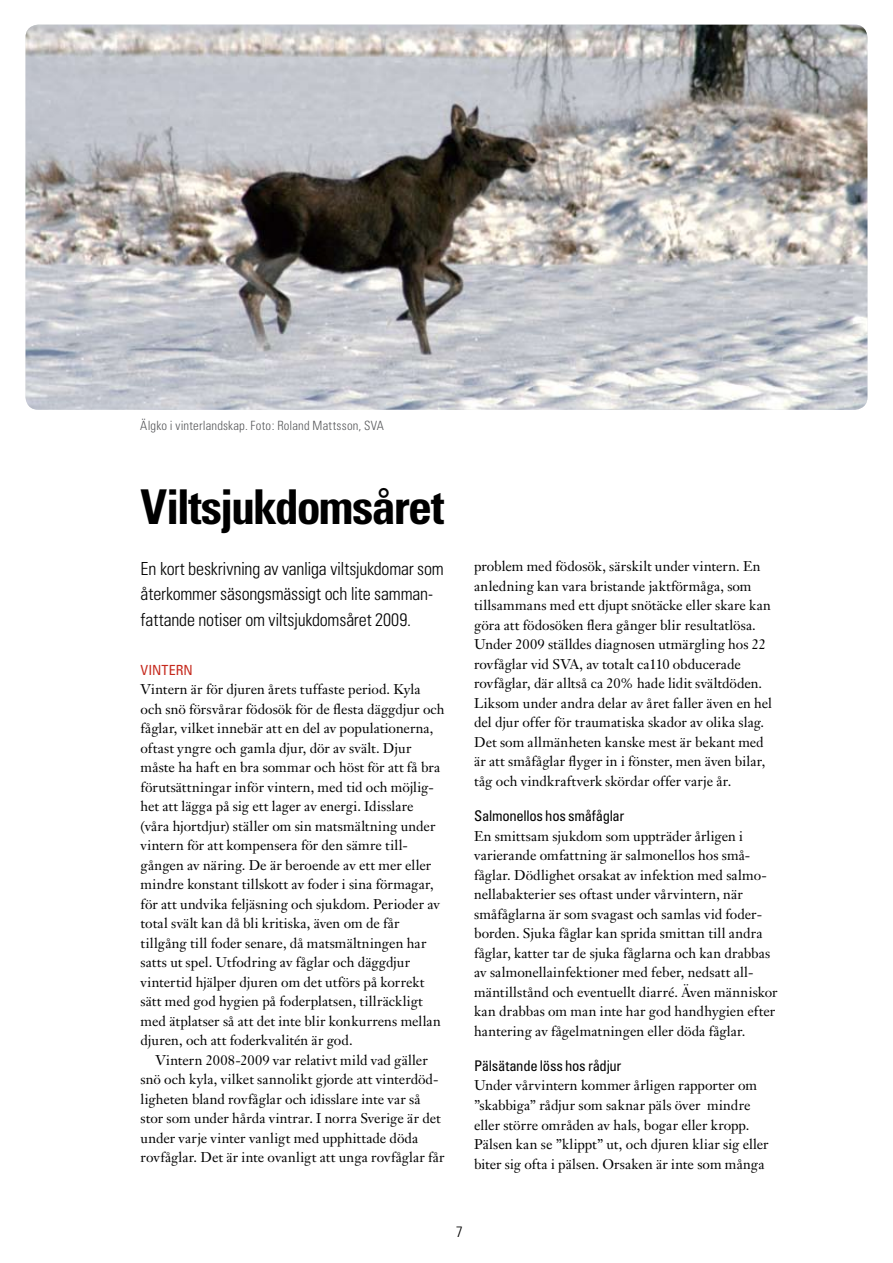
<style>
.page{position:relative;width:893px;height:1263px;background:#fff}
.page>*{position:absolute;margin:0;border:0;box-sizing:border-box;transform-origin:0 0}
.t1{font:700 condensed 48px "Univers";letter-spacing:-.04em;color:#000}
.t2{font:300 condensed 18px/25.5px "Univers";letter-spacing:-.01em;color:#000}
.t3{font:300 condensed 15px "Univers";color:#000}
.t4{font:condensed 14.7px "Univers";letter-spacing:-.02em;color:#000}
.t5{font:13.95px/19.5px "Janson Text";letter-spacing:.005em;color:#000}
.t6{font:condensed 13.95px "Univers";color:#c5281c}
.t7{font:300 condensed 12.75px "Univers";letter-spacing:.015em;color:#58595b}
</style>
<div class="page">
<img style="left:26px;top:25px;width:841px;height:385px">
<p class="t7" style="left:140px;top:418px;width:245px">Älgko i vinterlandskap. Foto: Roland Mattsson, SVA</p>
<h1 class="t1" style="left:141px;top:478px;width:305px">Viltsjukdomsåret</h1>
<p class="t2" style="left:141px;top:555px;width:305px">En kort beskrivning av vanliga viltsjukdomar som återkommer säsongsmässigt och lite samman&shy;fattande notiser om viltsjukdomsåret 2009.</p>
<p class="t6" style="left:141px;top:661px;width:16px">Vintern</p>
<p class="t5" style="left:141px;top:679px;width:305px">Vintern är för djuren årets tuffaste period. Kyla och snö försvårar födosök för de flesta däggdjur och fåglar, vilket innebär att en del av populationerna, oftast yngre och gamla djur, dör av svält. Djur måste ha haft en bra sommar och höst för att få bra förutsättningar inför vintern, med tid och möjlig&shy;het att lägga på sig ett lager av energi. Idisslare (våra hjortdjur) ställer om sin matsmältning under vintern för att kompensera för den sämre till&shy;gången av näring. De är beroende av ett mer eller mindre konstant tillskott av foder i sina förmagar, för att undvika feljäsning och sjukdom. Perioder av total svält kan då bli kritiska, även om de får tillgång till foder senare, då matsmältningen har satts ut spel. Utfodring av fåglar och däggdjur vintertid hjälper djuren om det utförs på korrekt sätt med god hygien på foderplatsen, tillräckligt med ätplatser så att det inte blir konkurrens mellan djuren, och att foderkvalitén är god.</p>
<p class="t5" style="left:141px;top:1050px;width:305px;text-indent:15px">Vintern 2008-2009 var relativt mild vad gäller snö och kyla, vilket sannolikt gjorde att vinterdöd&shy;ligheten bland rovfåglar och idisslare inte var så stor som under hårda vintrar. I norra Sverige är det under varje vinter vanligt med upphittade döda rovfåglar. Det är inte ovanligt att unga rovfåglar får</p>
<p class="t5" style="left:474px;top:557px;width:299px">problem med födosök, särskilt under vintern. En anledning kan vara bristande jaktförmåga, som tillsammans med ett djupt snötäcke eller skare kan göra att födosöken flera gånger blir resultatlösa.<br>Under 2009 ställdes diagnosen utmärgling hos 22 rovfåglar vid SVA, av totalt ca110 obducerade rovfåglar, där alltså ca 20% hade lidit svältdöden.<br>Liksom under andra delar av året faller även en hel del djur offer för traumatiska skador av olika slag.<br>Det som allmänheten kanske mest är bekant med är att småfåglar flyger in i fönster, men även bilar, tåg och vindkraftverk skördar offer varje år.</p>
<p class="t4" style="left:474px;top:807px;width:152px">Salmonellos hos småfåglar</p>
<p class="t5" style="left:474px;top:826px;width:305px">En smittsam sjukdom som uppträder årligen i varierande omfattning är salmonellos hos små&shy;fåglar. Dödlighet orsakat av infektion med salmo&shy;nellabakterier ses oftast under vårvintern, när småfåglarna är som svagast och samlas vid foder&shy;borden. Sjuka fåglar kan sprida smittan till andra fåglar, katter tar de sjuka fåglarna och kan drabbas av salmonellainfektioner med feber, nedsatt all&shy;mäntillstånd och eventuellt diarré. Även människor kan drabbas om man inte har god handhygien efter hantering av fågelmatningen eller döda fåglar.</p>
<p class="t4" style="left:474px;top:1056px;width:149px">Pälsätande löss hos rådjur</p>
<p class="t5" style="left:474px;top:1076px;width:296px">Under vårvintern kommer årligen rapporter om ”skabbiga” rådjur som saknar päls över mindre eller större områden av hals, bogar eller kropp.<br>Pälsen kan se ”klippt” ut, och djuren kliar sig eller biter sig ofta i pälsen. Orsaken är inte som många</p>
<p class="t3" style="left:456px;top:1223px;width:8px">7</p>
</div>
